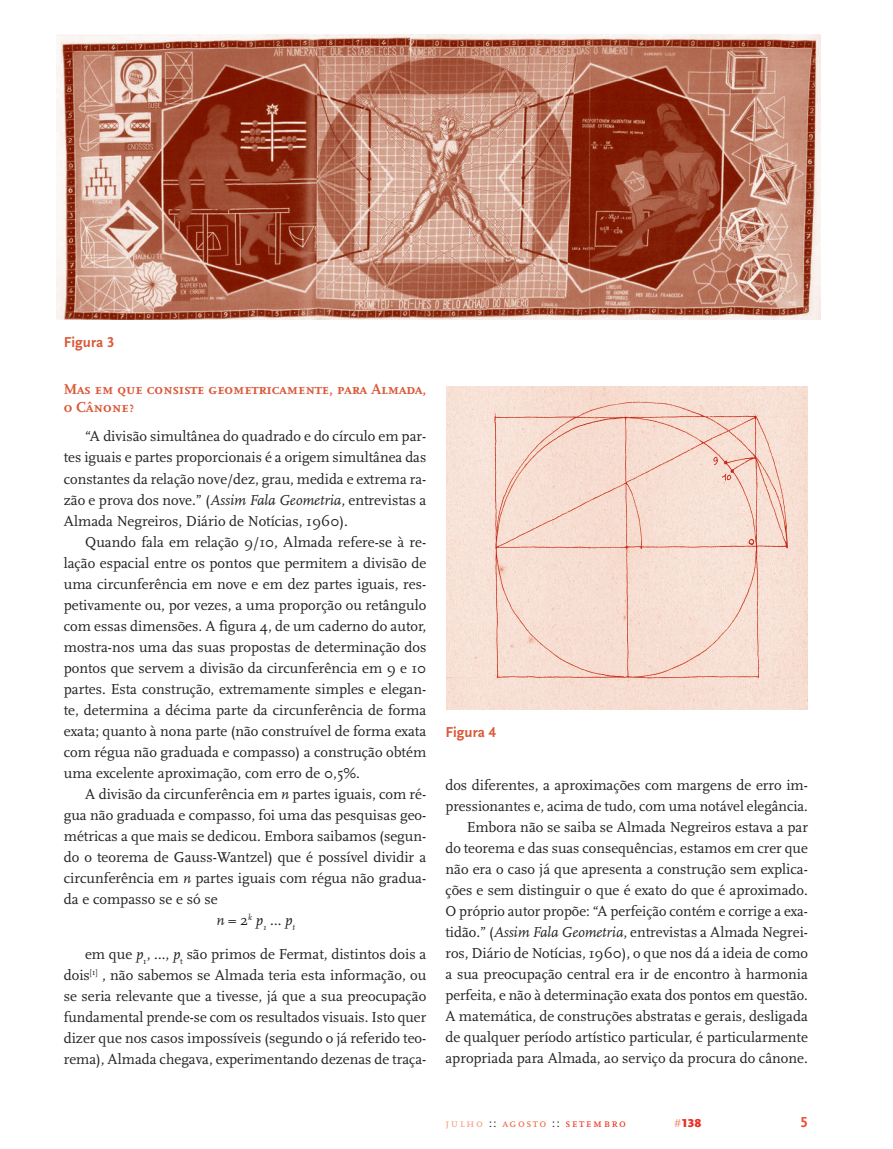
<style>
.page{position:relative;width:893px;height:1149px;background:#fff}
.page>*{position:absolute;margin:0;border:0;box-sizing:border-box;transform-origin:0 0}
.Texto_ARTIGOS{font:15px/21px "Scala";color:#231f20;text-align:justify}
.MAINMATTER__MAIN_H2{font:700 15px/18px "Scala Caps";color:#da5939}
.LEGENDA_TITULO{font:700 15px "Scala Sans Pro";color:#da5939}
.Texto_ARTIGOS-2{font:italic 15px "Scala";color:#231f20}
.t1{font:15px "Scala Sans Bold SC";color:#ef4c2f}
.t2{font:12px "Scala Caps";letter-spacing:.12em;color:#ee2e22}
.t3{font:900 12px "Scala Sans Pro";color:#ee2e22}
.s1{font-style:italic}
.s2{font-style:normal}
.s3{color:#f69b7b}
.s4{color:#231f20}
.s5{color:#f1633f}
.s6{font-weight:400;color:#f58966}
</style>
<div class="page">
<img style="left:57px;top:34px;width:763px;height:286px">
<img style="left:446px;top:387px;width:362px;height:322px">
<p class="LEGENDA_TITULO" style="left:64px;top:333px;width:52px">Figura 3</p>
<p class="MAINMATTER__MAIN_H2" style="left:64px;top:380px;width:364px">Mas em que consiste geometricamente, para Almada, o Cânone?</p>
<p class="Texto_ARTIGOS" style="left:64px;top:426px;width:364px;text-indent:21px">“A divisão simultânea do quadrado e do círculo em par&shy;tes iguais e partes proporcionais é a origem simultânea das constantes da relação nove/dez, grau, medida e extrema ra&shy;zão e prova dos nove.” (<span class="s1">Assim Fala Geometria</span>, entrevistas a Almada Negreiros, Diário de Notícias, 1960).</p>
<p class="Texto_ARTIGOS" style="left:64px;top:531px;width:364px;text-indent:21px">Quando fala em relação 9/10, Almada refere-se à re&shy;lação espacial entre os pontos que permitem a divisão de uma circunferência em nove e em dez partes iguais, res&shy;petivamente ou, por vezes, a uma proporção ou retângulo com essas dimensões. A figura 4, de um caderno do autor, mostra-nos uma das suas propostas de determinação dos pontos que servem a divisão da circunferência em 9 e 10 partes. Esta construção, extremamente simples e elegan&shy;te, determina a décima parte da circunferência de forma exata; quanto à nona parte (não construível de forma exata com régua não graduada e compasso) a construção obtém uma excelente aproximação, com erro de 0,5%.</p>
<p class="Texto_ARTIGOS" style="left:64px;top:783px;width:364px;text-indent:21px">A divisão da circunferência em <span class="s1">n</span> partes iguais, com ré&shy;gua não graduada e compasso, foi uma das pesquisas geo&shy;métricas a que mais se dedicou. Embora saibamos (segun&shy;do o teorema de Gauss-Wantzel) que é possível dividir a circunferência em <span class="s1">n</span> partes iguais com régua não gradua&shy;da e compasso se e só se</p>
<p class="Texto_ARTIGOS-2" style="left:216px;top:911px;width:80px">n <span class="s2">= 2</span><sup>k</sup> p<sub>1</sub> … p<sub>t</sub></p>
<p class="Texto_ARTIGOS" style="left:64px;top:943px;width:364px;text-indent:21px">em que <span class="s1">p</span><sub>1</sub>, …, <span class="s1">p</span><sub>t</sub> são primos de Fermat, distintos dois a dois<sup>[1]</sup> , não sabemos se Almada teria esta informação, ou se seria relevante que a tivesse, já que a sua preocupação fundamental prende-se com os resultados visuais. Isto quer dizer que nos casos impossíveis (segundo o já referido teo&shy;rema), Almada chegava, experimentando dezenas de traça-</p>
<p class="LEGENDA_TITULO" style="left:445px;top:722px;width:52px">Figura 4</p>
<p class="Texto_ARTIGOS" style="left:445px;top:774px;width:364px">dos diferentes, a aproximações com margens de erro im&shy;pressionantes e, acima de tudo, com uma notável elegância.</p>
<p class="Texto_ARTIGOS" style="left:445px;top:816px;width:364px;text-indent:21px">Embora não se saiba se Almada Negreiros estava a par do teorema e das suas consequências, estamos em crer que não era o caso já que apresenta a construção sem explica&shy;ções e sem distinguir o que é exato do que é aproximado.<br>O próprio autor propõe: “A perfeição contém e corrige a exa&shy;tidão.” (<span class="s1">Assim Fala Geometria</span>, entrevistas a Almada Negrei&shy;ros, Diário de Notícias, 1960), o que nos dá a ideia de como a sua preocupação central era ir de encontro à harmonia perfeita, e não à determinação exata dos pontos em questão.<br>A matemática, de construções abstratas e gerais, desligada de qualquer período artístico particular, é particularmente apropriada para Almada, ao serviço da procura do cânone.</p>
<p class="t2" style="left:445px;top:1116px;width:182px"><span class="s3">julho</span> <span class="s4">::</span> <span class="s5">agosto</span> <span class="s4">::</span> setembro</p>
<p class="t3" style="left:674px;top:1115px;width:29px"><span class="s6">#</span>138</p>
<p class="t1" style="left:800px;top:1113px;width:9px">5</p>
</div>
